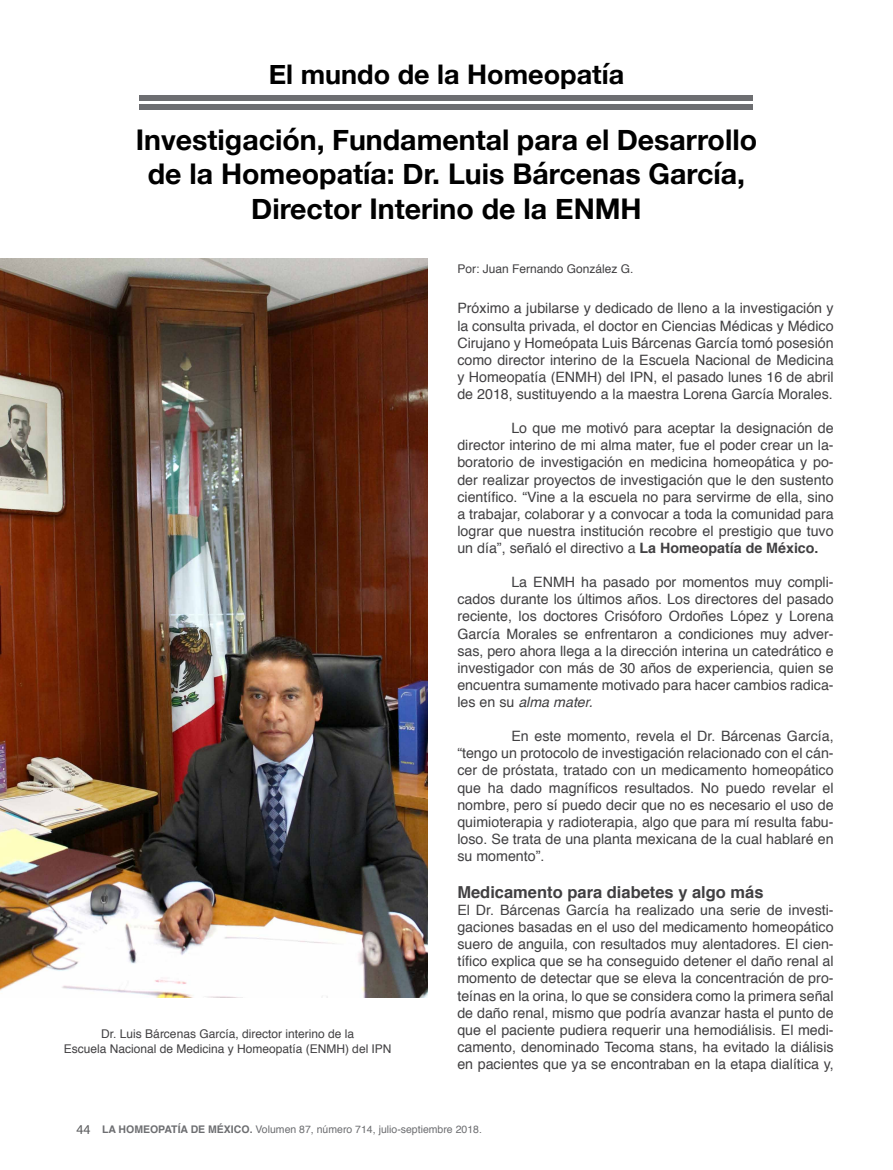
<style>
.page{position:relative;width:893px;height:1170px;background:#fff}
.page>*{position:absolute;margin:0;border:0;box-sizing:border-box;transform-origin:0 0}
.t1{font:700 28.5px/34.2px "Helvetica Neue";color:#000;text-align:center}
.t2{font:700 27px "Helvetica Neue";color:#000}
.t3{font:700 16.5px "Helvetica";color:#414042}
.t4{font:14.25px/17.1px "Helvetica";color:#414042;text-align:justify}
.t5{font:12px/14.4px "Helvetica";color:#414042;text-align:center}
.t6{font:10.5px "Helvetica";color:#6d6e71}
.s1{font-weight:700}
.s2{font-style:italic}
.s3{font-family:"Myriad Pro";font-size:13.5px;color:#58595b}
</style>
<div class="page">
<div style="left:140px;top:95px;width:613px;height:6px;background:#6d6e71"></div>
<div style="left:140px;top:105px;width:613px;height:5px;background:#6d6e71"></div>
<img style="left:0;top:259px;width:427px;height:738px">
<h2 class="t2" style="left:269px;top:53px;width:357px">El mundo de la Homeopatía</h2>
<h1 class="t1" style="left:136px;top:124px;width:623px">Investigación, Fundamental para el Desarrollo de la Homeopatía: Dr. Luis Bárcenas García,<br>Director Interino de la ENMH</h1>
<p class="t5" style="left:64px;top:1027px;width:329px">Dr. Luis Bárcenas García, director interino de la<br>Escuela Nacional de Medicina y Homeopatía (ENMH) del IPN</p>
<p class="t5" style="left:457px;top:262px;width:178px">Por: Juan Fernando González G.</p>
<p class="t4" style="left:457px;top:300px;width:378px">Próximo a jubilarse y dedicado de lleno a la investigación y la consulta privada, el doctor en Ciencias Médicas y Médico Cirujano y Homeópata Luis Bárcenas García tomó posesión como director interino de la Escuela Nacional de Medicina y Homeopatía (ENMH) del IPN, el pasado lunes 16 de abril de 2018, sustituyendo a la maestra Lorena García Morales.</p>
<p class="t4" style="left:457px;top:420px;width:378px;text-indent:54px">Lo que me motivó para aceptar la designación de director interino de mi alma mater, fue el poder crear un la&shy;boratorio de investigación en medicina homeopática y po&shy;der realizar proyectos de investigación que le den sustento científico. “Vine a la escuela no para servirme de ella, sino a trabajar, colaborar y a convocar a toda la comunidad para lograr que nuestra institución recobre el prestigio que tuvo un día”, señaló el directivo a <span class="s1">La Homeopatía de México.</span></p>
<p class="t4" style="left:457px;top:574px;width:378px;text-indent:54px">La ENMH ha pasado por momentos muy compli&shy;cados durante los últimos años. Los directores del pasado reciente, los doctores Crisóforo Ordoñes López y Lorena García Morales se enfrentaron a condiciones muy adver&shy;sas, pero ahora llega a la dirección interina un catedrático e investigador con más de 30 años de experiencia, quien se encuentra sumamente motivado para hacer cambios radica&shy;les en su <span class="s2">alma mater.</span></p>
<p class="t4" style="left:457px;top:728px;width:378px;text-indent:54px">En este momento, revela el Dr. Bárcenas García, “tengo un protocolo de investigación relacionado con el cán&shy;cer de próstata, tratado con un medicamento homeopático que ha dado magníficos resultados. No puedo revelar el nombre, pero sí puedo decir que no es necesario el uso de quimioterapia y radioterapia, algo que para mí resulta fabu&shy;loso. Se trata de una planta mexicana de la cual hablaré en su momento”.</p>
<p class="t3" style="left:457px;top:878px;width:308px">Medicamento para diabetes y algo más</p>
<p class="t4" style="left:457px;top:901px;width:378px">El Dr. Bárcenas García ha realizado una serie de investi&shy;gaciones basadas en el uso del medicamento homeopático suero de anguila, con resultados muy alentadores. El cien&shy;tífico explica que se ha conseguido detener el daño renal al momento de detectar que se eleva la concentración de pro&shy;teínas en la orina, lo que se considera como la primera señal de daño renal, mismo que podría avanzar hasta el punto de que el paciente pudiera requerir una hemodiálisis. El medi&shy;camento, denominado Tecoma stans, ha evitado la diálisis en pacientes que ya se encontraban en la etapa dialítica y,</p>
<p class="t6" style="left:76px;top:1120px;width:407px"><span class="s3">44</span> <span class="s1">LA HOMEOPATÍA DE MÉXICO.</span> Volumen 87, número 714, julio-septiembre 2018.</p>
</div>
